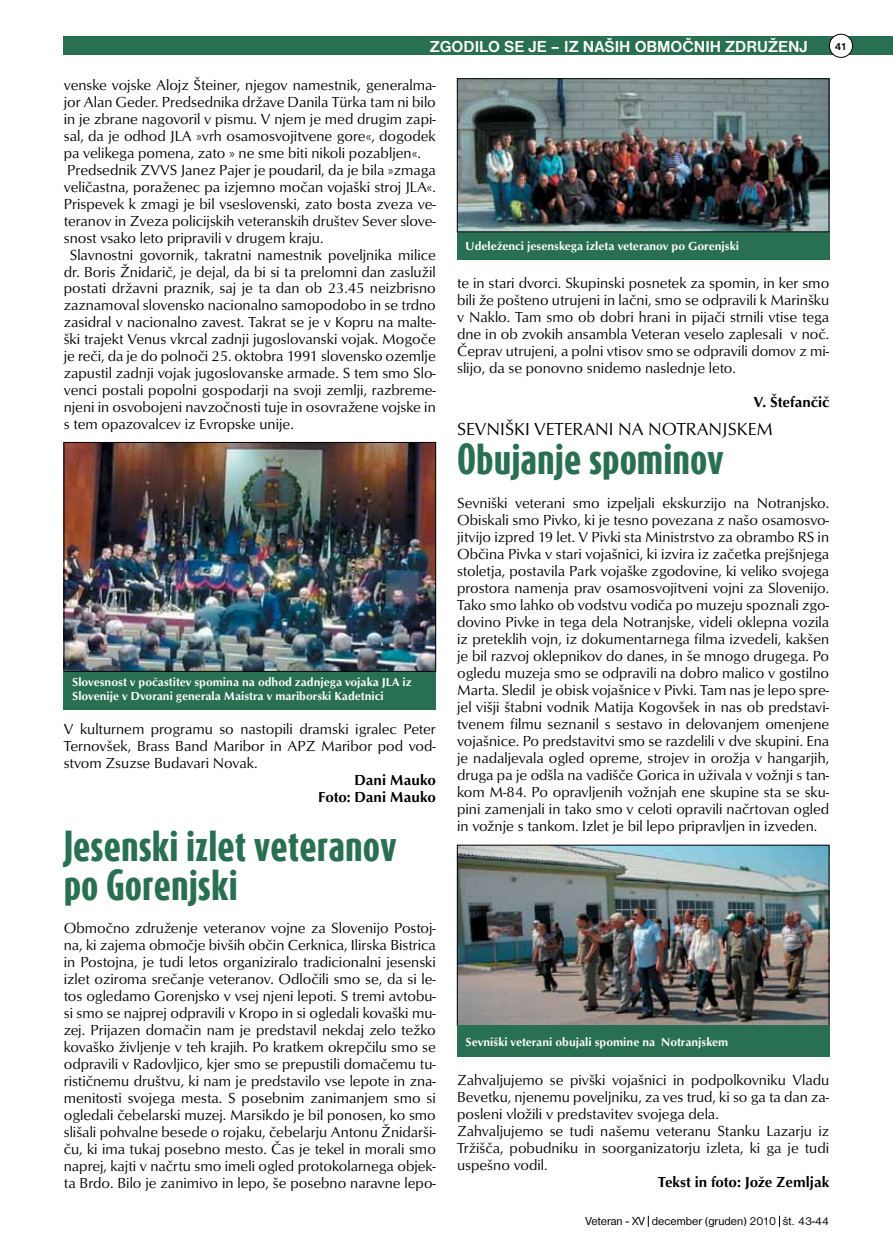
<style>
.page{position:relative;width:893px;height:1255px;background:#fff}
.page>*{position:absolute;margin:0;border:0;box-sizing:border-box;transform-origin:0 0}
.t1{font:800 36px/39px "Dax Compact";color:#297052}
.t2{font:18px "Optus TEE";color:#000}
.t3{font:700 16.5px "Nimbus San DEE";color:#fff}
.t4{font:15px/17px "Optus TEE";color:#000;text-align:justify}
.t5{font:500 15px/17px "Optus TEE";color:#000;text-align:right}
.t6{font:500 12px/13.5px "Optus TEE";color:#fff}
.t7{font:12px "Nimbus San DEE";color:#000}
.t8{font:700 10.5px "Nimbus San DEE";color:#000}
</style>
<div class="page">
<div style="left:64px;top:36px;width:829px;height:19px;background:#297052"></div>
<div style="left:829px;top:34px;width:23px;height:23px;background:#fff;border-radius:50%"></div>
<div style="left:829px;top:34px;width:24px;height:24px;border:1px solid #000;border-radius:50%"></div>
<img style="left:459px;top:847px;width:368px;height:176px">
<div style="left:64px;top:667px;width:372px;height:42px;background:#297052"></div>
<div style="left:457px;top:231px;width:372px;height:29px;background:#297052"></div>
<div style="left:457px;top:1025px;width:372px;height:31px;background:#297052"></div>
<img style="left:66px;top:444px;width:368px;height:225px">
<div style="left:64px;top:442px;width:372px;height:229px;border:1px solid #000"></div>
<img style="left:459px;top:80px;width:368px;height:150px">
<div style="left:457px;top:78px;width:372px;height:154px;border:1px solid #000"></div>
<p class="t3" style="left:430px;top:37px;width:380px">ZGODILO SE JE – IZ NAŠIH OBMOČNIH ZDRUŽENJ</p>
<p class="t8" style="left:835px;top:40px;width:14px">41</p>
<p class="t4" style="left:64px;top:76px;width:374px">venske vojske Alojz Šteiner, njegov namestnik, generalma-</p>
<p class="t4" style="left:64px;top:93px;width:374px">jor Alan Geder. Predsednika države Danila Türka tam ni bilo</p>
<p class="t4" style="left:64px;top:110px;width:374px">in je zbrane nagovoril v pismu. V njem je med drugim zapi-</p>
<p class="t4" style="left:64px;top:127px;width:374px">sal, da je odhod JLA »vrh osamosvojitvene gore«, dogodek</p>
<p class="t4" style="left:64px;top:144px;width:359px">pa velikega pomena, zato » ne sme biti nikoli pozabljen«.</p>
<p class="t4" style="left:67px;top:161px;width:370px">Predsednik ZVVS Janez Pajer je poudaril, da je bila »zmaga</p>
<p class="t4" style="left:64px;top:178px;width:374px">veličastna, poraženec pa izjemno močan vojaški stroj JLA«.</p>
<p class="t4" style="left:64px;top:195px;width:374px">Prispevek k zmagi je bil vseslovenski, zato bosta zveza ve-</p>
<p class="t4" style="left:64px;top:212px;width:374px">teranov in Zveza policijskih veteranskih društev Sever slove-</p>
<p class="t4" style="left:64px;top:229px;width:261px">snost vsako leto pripravili v drugem kraju.</p>
<p class="t4" style="left:70px;top:246px;width:368px">Slavnostni govornik, takratni namestnik poveljnika milice</p>
<p class="t4" style="left:64px;top:263px;width:374px">dr. Boris Žnidarič, je dejal, da bi si ta prelomni dan zaslužil</p>
<p class="t4" style="left:64px;top:280px;width:374px">postati državni praznik, saj je ta dan ob 23.45 neizbrisno</p>
<p class="t4" style="left:64px;top:297px;width:374px">zaznamoval slovensko nacionalno samopodobo in se trdno</p>
<p class="t4" style="left:64px;top:314px;width:374px">zasidral v nacionalno zavest. Takrat se je v Kopru na malte-</p>
<p class="t4" style="left:64px;top:331px;width:374px">ški trajekt Venus vkrcal zadnji jugoslovanski vojak. Mogoče</p>
<p class="t4" style="left:64px;top:347px;width:374px">je reči, da je do polnoči 25. oktobra 1991 slovensko ozemlje</p>
<p class="t4" style="left:64px;top:364px;width:374px">zapustil zadnji vojak jugoslovanske armade. S tem smo Slo-</p>
<p class="t4" style="left:64px;top:381px;width:374px">venci postali popolni gospodarji na svoji zemlji, razbreme-</p>
<p class="t4" style="left:64px;top:398px;width:374px">njeni in osvobojeni navzočnosti tuje in osovražene vojske in</p>
<p class="t4" style="left:64px;top:415px;width:232px">s tem opazovalcev iz Evropske unije.</p>
<p class="t6" style="left:72px;top:675px;width:341px">Slovesnost v počastitev spomina na odhod zadnjega vojaka JLA iz<br>Slovenije v Dvorani generala Maistra v mariborski Kadetnici</p>
<p class="t4" style="left:64px;top:720px;width:374px">V kulturnem programu so nastopili dramski igralec Peter Ternovšek, Brass Band Maribor in APZ Maribor pod vod&shy;stvom Zsuzse Budavari Novak.</p>
<p class="t5" style="left:318px;top:771px;width:119px">Dani Mauko<br>Foto: Dani Mauko</p>
<h1 class="t1" style="left:64px;top:825px;width:334px">Jesenski izlet veteranov po Gorenjski</h1>
<p class="t4" style="left:64px;top:919px;width:374px">Območno združenje veteranov vojne za Slovenijo Postoj&shy;na, ki zajema območje bivših občin Cerknica, Ilirska Bistrica in Postojna, je tudi letos organiziralo tradicionalni jesenski izlet oziroma srečanje veteranov. Odločili smo se, da si le&shy;tos ogledamo Gorenjsko v vsej njeni lepoti. S tremi avtobu&shy;si smo se najprej odpravili v Kropo in si ogledali kovaški mu&shy;zej. Prijazen domačin nam je predstavil nekdaj zelo težko kovaško življenje v teh krajih. Po kratkem okrepčilu smo se odpravili v Radovljico, kjer smo se prepustili domačemu tu&shy;rističnemu društvu, ki nam je predstavilo vse lepote in zna&shy;menitosti svojega mesta. S posebnim zanimanjem smo si ogledali čebelarski muzej. Marsikdo je bil ponosen, ko smo slišali pohvalne besede o rojaku, čebelarju Antonu Žnidarši&shy;ču, ki ima tukaj posebno mesto. Čas je tekel in morali smo naprej, kajti v načrtu smo imeli ogled protokolarnega objek&shy;ta Brdo. Bilo je zanimivo in lepo, še posebno naravne lepo-</p>
<p class="t6" style="left:466px;top:239px;width:275px">Udeleženci jesenskega izleta veteranov po Gorenjski</p>
<p class="t4" style="left:457px;top:274px;width:374px">te in stari dvorci. Skupinski posnetek za spomin, in ker smo bili že pošteno utrujeni in lačni, smo se odpravili k Marinšku v Naklo. Tam smo ob dobri hrani in pijači strnili vtise tega dne in ob zvokih ansambla Veteran veselo zaplesali v noč.<br>Čeprav utrujeni, a polni vtisov smo se odpravili domov z mi&shy;slijo, da se ponovno snidemo naslednje leto.</p>
<p class="t5" style="left:754px;top:393px;width:77px">V. Štefančič</p>
<p class="t2" style="left:457px;top:418px;width:317px">SEVNIŠKI VETERANI NA NOTRANJSKEM</p>
<h1 class="t1" style="left:457px;top:439px;width:268px">Obujanje spominov</h1>
<p class="t4" style="left:457px;top:494px;width:374px">Sevniški veterani smo izpeljali ekskurzijo na Notranjsko.<br>Obiskali smo Pivko, ki je tesno povezana z našo osamosvo&shy;jitvijo izpred 19 let. V Pivki sta Ministrstvo za obrambo RS in Občina Pivka v stari vojašnici, ki izvira iz začetka prejšnjega stoletja, postavila Park vojaške zgodovine, ki veliko svojega prostora namenja prav osamosvojitveni vojni za Slovenijo.<br>Tako smo lahko ob vodstvu vodiča po muzeju spoznali zgo&shy;dovino Pivke in tega dela Notranjske, videli oklepna vozila iz preteklih vojn, iz dokumentarnega filma izvedeli, kakšen je bil razvoj oklepnikov do danes, in še mnogo drugega. Po ogledu muzeja smo se odpravili na dobro malico v gostilno Marta. Sledil je obisk vojašnice v Pivki. Tam nas je lepo spre&shy;jel višji štabni vodnik Matija Kogovšek in nas ob predstavi&shy;tvenem filmu seznanil s sestavo in delovanjem omenjene vojašnice. Po predstavitvi smo se razdelili v dve skupini. Ena je nadaljevala ogled opreme, strojev in orožja v hangarjih, druga pa je odšla na vadišče Gorica in uživala v vožnji s tan&shy;kom M-84. Po opravljenih vožnjah ene skupine sta se sku&shy;pini zamenjali in tako smo v celoti opravili načrtovan ogled in vožnje s tankom. Izlet je bil lepo pripravljen in izveden.</p>
<p class="t6" style="left:466px;top:1034px;width:264px">Sevniški veterani obujali spomine na Notranjskem</p>
<p class="t4" style="left:457px;top:1071px;width:374px;text-align:left">Zahvaljujemo se pivški vojašnici in podpolkovniku Vladu Bevetku, njenemu poveljniku, za ves trud, ki so ga ta dan za&shy;posleni vložili v predstavitev svojega dela.<br>Zahvaljujemo se tudi našemu veteranu Stanku Lazarju iz Tržišča, pobudniku in soorganizatorju izleta, ki ga je tudi uspešno vodil.</p>
<p class="t5" style="left:658px;top:1172px;width:173px">Tekst in foto: Jože Zemljak</p>
<p class="t7" style="left:586px;top:1213px;width:245px">Veteran - XV december (gruden) 2010 št. 43-44</p>
</div>
